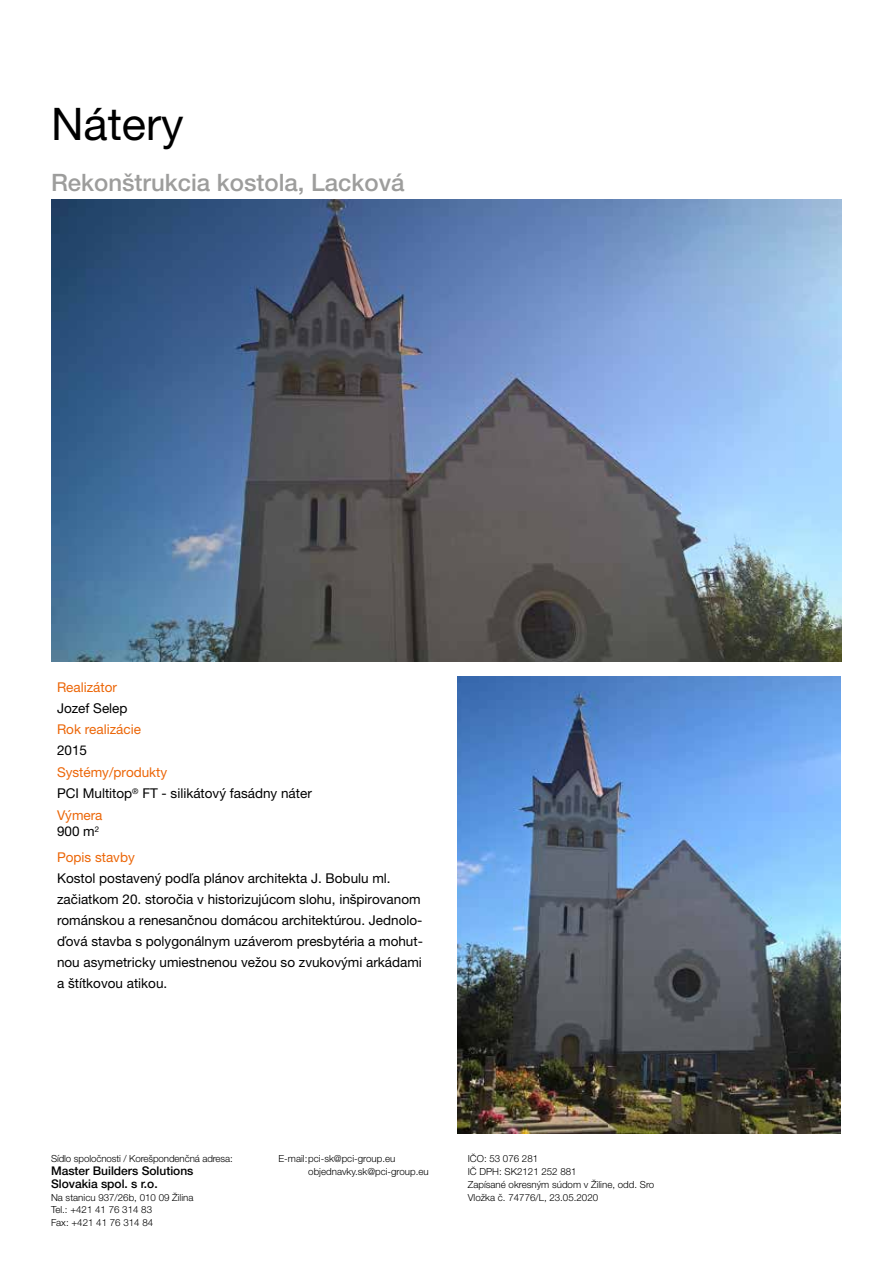
<style>
.page{position:relative;width:893px;height:1263px;background:#fff}
.page>*{position:absolute;margin:0;border:0;box-sizing:border-box;transform-origin:0 0}
.t1{font:45px "Helvetica Neue CE";color:#000}
.t2{font:500 24px "Helvetica Neue CE";color:#9d9d9c}
.t3{font:13.5px/21px "Helvetica Neue LT Pro";color:#000}
.t4{font:13.5px/26px "Helvetica Neue LT Pro";color:#ec6608}
.t5{font:500 12px/12.8px "Helvetica Neue CE";color:#000}
.t6{font:300 9.75px/12.8px "Helvetica Neue CE";color:#000}
.s1{color:#ec6608}
.s2{color:#000}
</style>
<div class="page">
<img style="left:457px;top:676px;width:384px;height:457px">
<img style="left:51px;top:200px;width:791px;height:461px">
<h1 class="t1" style="left:51px;top:99px;width:134px">Nátery</h1>
<h2 class="t2" style="left:51px;top:170px;width:355px">Rekonštrukcia kostola, Lacková</h2>
<p class="t4" style="left:57px;top:674px;width:61px">Realizátor</p>
<p class="t3" style="left:57px;top:697px;width:72px">Jozef Selep</p>
<p class="t4" style="left:57px;top:716px;width:85px">Rok realizácie</p>
<p class="t3" style="left:57px;top:740px;width:32px">2015</p>
<p class="t3" style="left:57px;top:761px;width:256px"><span class="s1">Systémy/produkty<br></span>PCI Multitop<sup>®</sup> FT - silikátový fasádny náter<br><span class="s1">Výmera</span></p>
<p class="t4" style="left:57px;top:818px;width:79px"><span class="s2">900 m</span><sup>2<br></sup>Popis stavby</p>
<p class="t3" style="left:57px;top:868px;width:367px">Kostol postavený podľa plánov architekta J. Bobulu ml. začiatkom 20. storočia v historizujúcom slohu, inšpirovanom románskou a renesančnou domácou architektúrou. Jednolo&shy;ďová stavba s polygonálnym uzáverom presbytéria a mohut&shy;nou asymetricky umiestnenou vežou so zvukovými arkádami a štítkovou atikou.</p>
<p class="t6" style="left:51px;top:1152px;width:183px">Sídlo spoločnosti / Korešpondenčná adresa:</p>
<p class="t5" style="left:51px;top:1164px;width:144px">Master Builders Solutions<br>Slovakia spol. s r.o.</p>
<p class="t6" style="left:51px;top:1191px;width:144px">Na stanicu 937/26b, 010 09 Žilina<br>Tel.: +421 41 76 314 83<br>Fax: +421 41 76 314 84</p>
<p class="t6" style="left:308px;top:1152px;width:122px;text-indent:-30px">E-mail:pci-sk@pci-group.eu objednavky.sk@pci-group.eu</p>
<p class="t6" style="left:468px;top:1152px;width:188px">IČO: 53 076 281<br>IČ DPH: SK2121 252 881<br>Zapísané okresným súdom v Žiline, odd. Sro<br>Vložka č. 74776/L, 23.05.2020</p>
</div>
